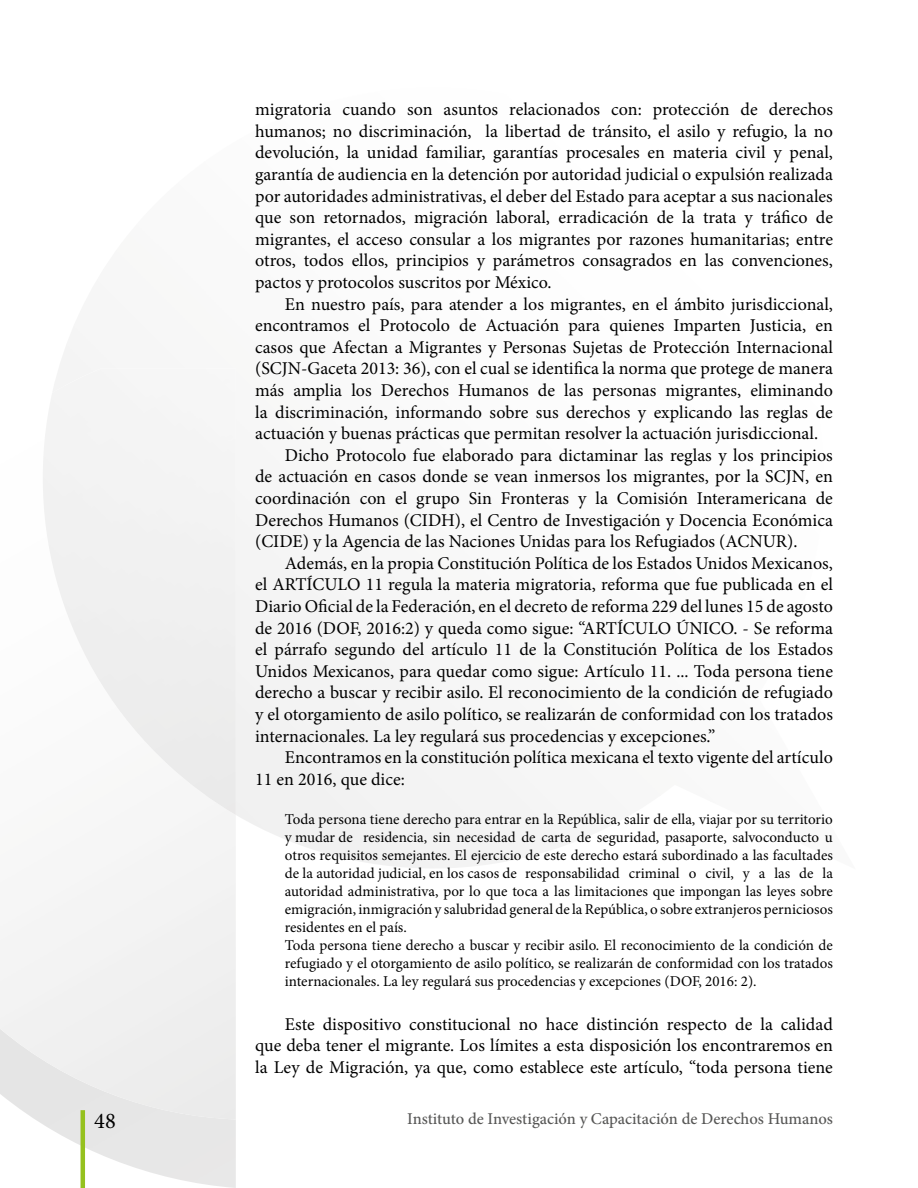
<style>
.page{position:relative;width:918px;height:1188px;background:#fff}
.page>*{position:absolute;margin:0;border:0;box-sizing:border-box;transform-origin:0 0}
.t1{font:22.5px "Minion Pro";color:#000}
.t2{font:18px/21.6px "Minion Pro";color:#000;text-align:justify}
.t3{font:500 16.5px "Minion Pro";color:#575756}
.t4{font:15px/18px "Minion Pro";color:#000}
</style>
<div class="page">
<img style="left:35px;top:1119px;width:201px;height:69px">
<div style="left:41px;top:368px;width:195px;height:447px;background:#f3f3f3"></div>
<hr style="left:81px;top:1110px;width:4px;height:78px;background:#95c11e">
<p class="t2" style="left:255px;top:99px;width:579px">migratoria cuando son asuntos relacionados con: protección de derechos humanos; no discriminación, la libertad de tránsito, el asilo y refugio, la no devolución, la unidad familiar, garantías procesales en materia civil y penal, garantía de audiencia en la detención por autoridad judicial o expulsión realizada por autoridades administrativas, el deber del Estado para aceptar a sus nacionales que son retornados, migración laboral, erradicación de la trata y tráfico de migrantes, el acceso consular a los migrantes por razones humanitarias; entre otros, todos ellos, principios y parámetros consagrados en las convenciones, pactos y protocolos suscritos por México.</p>
<p class="t2" style="left:285px;top:293px;width:550px">En nuestro país, para atender a los migrantes, en el ámbito jurisdiccional,</p>
<p class="t2" style="left:255px;top:315px;width:579px">encontramos el Protocolo de Actuación para quienes Imparten Justicia, en</p>
<p class="t2" style="left:255px;top:336px;width:579px">casos que Afectan a Migrantes y Personas Sujetas de Protección Internacional</p>
<p class="t2" style="left:255px;top:358px;width:579px">(SCJN-Gaceta 2013: 36), con el cual se identifica la norma que protege de manera</p>
<p class="t2" style="left:255px;top:379px;width:579px">más amplia los Derechos Humanos de las personas migrantes, eliminando</p>
<p class="t2" style="left:255px;top:401px;width:579px">la discriminación, informando sobre sus derechos y explicando las reglas de</p>
<p class="t2" style="left:255px;top:423px;width:565px">actuación y buenas prácticas que permitan resolver la actuación jurisdiccional.</p>
<p class="t2" style="left:285px;top:444px;width:550px">Dicho Protocolo fue elaborado para dictaminar las reglas y los principios</p>
<p class="t2" style="left:255px;top:466px;width:579px">de actuación en casos donde se vean inmersos los migrantes, por la SCJN, en</p>
<p class="t2" style="left:255px;top:487px;width:579px">coordinación con el grupo Sin Fronteras y la Comisión Interamericana de</p>
<p class="t2" style="left:255px;top:509px;width:579px">Derechos Humanos (CIDH), el Centro de Investigación y Docencia Económica</p>
<p class="t2" style="left:255px;top:531px;width:544px">(CIDE) y la Agencia de las Naciones Unidas para los Refugiados (ACNUR).</p>
<p class="t2" style="left:285px;top:552px;width:550px">Además, en la propia Constitución Política de los Estados Unidos Mexicanos,</p>
<p class="t2" style="left:255px;top:574px;width:579px">el ARTÍCULO 11 regula la materia migratoria, reforma que fue publicada en el</p>
<p class="t2" style="left:255px;top:595px;width:579px">Diario Oficial de la Federación, en el decreto de reforma 229 del lunes 15 de agosto</p>
<p class="t2" style="left:255px;top:617px;width:579px">de 2016 (DOF, 2016:2) y queda como sigue: “ARTÍCULO ÚNICO. - Se reforma</p>
<p class="t2" style="left:255px;top:639px;width:579px">el párrafo segundo del artículo 11 de la Constitución Política de los Estados</p>
<p class="t2" style="left:255px;top:660px;width:579px">Unidos Mexicanos, para quedar como sigue: Artículo 11. ... Toda persona tiene</p>
<p class="t2" style="left:255px;top:682px;width:579px">derecho a buscar y recibir asilo. El reconocimiento de la condición de refugiado</p>
<p class="t2" style="left:255px;top:703px;width:579px">y el otorgamiento de asilo político, se realizarán de conformidad con los tratados</p>
<p class="t2" style="left:255px;top:725px;width:462px">internacionales. La ley regulará sus procedencias y excepciones.”</p>
<p class="t2" style="left:285px;top:747px;width:550px">Encontramos en la constitución política mexicana el texto vigente del artículo</p>
<p class="t2" style="left:255px;top:768px;width:151px">11 en 2016, que dice:</p>
<p class="t4" style="left:285px;top:811px;width:550px">Toda persona tiene derecho para entrar en la República, salir de ella, viajar por su territorio y mudar de residencia, sin necesidad de carta de seguridad, pasaporte, salvoconducto u otros requisitos semejantes. El ejercicio de este derecho estará subordinado a las facultades de la autoridad judicial, en los casos de responsabilidad criminal o civil, y a las de la autoridad administrativa, por lo que toca a las limitaciones que impongan las leyes sobre emigración, inmigración y salubridad general de la República, o sobre extranjeros perniciosos residentes en el país.<br>Toda persona tiene derecho a buscar y recibir asilo. El reconocimiento de la condición de refugiado y el otorgamiento de asilo político, se realizarán de conformidad con los tratados internacionales. La ley regulará sus procedencias y excepciones (DOF, 2016: 2).</p>
<p class="t2" style="left:255px;top:1013px;width:579px;text-indent:30px">Este dispositivo constitucional no hace distinción respecto de la calidad que deba tener el migrante. Los límites a esta disposición los encontraremos en la Ley de Migración, ya que, como establece este artículo, “toda persona tiene</p>
<p class="t1" style="left:94px;top:1106px;width:23px">48</p>
<p class="t3" style="left:407px;top:1107px;width:427px">Instituto de Investigación y Capacitación de Derechos Humanos</p>
</div>
